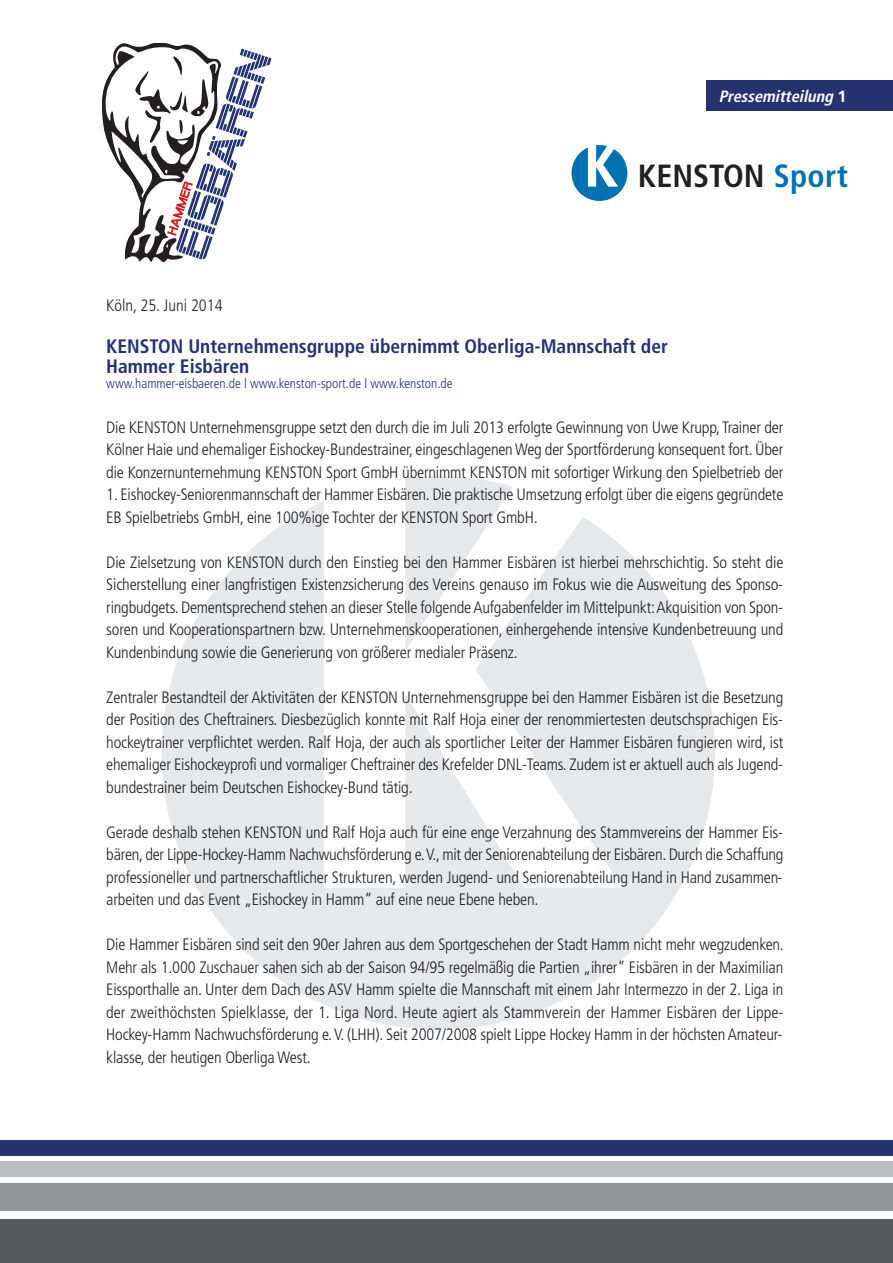
<style>
.page{position:relative;width:893px;height:1263px;background:#fff}
.page>*{position:absolute;margin:0;border:0;box-sizing:border-box;transform-origin:0 0}
.t1{font:700 condensed 32.1px "Frutiger";color:#231f20}
.t2{font:700 condensed 19.5px/19.5px "Frutiger";color:#243370}
.t3{font:300 condensed 16.5px/22.5px "Frutiger";letter-spacing:-.01em;color:#231f20;text-align:justify}
.t4{font:italic 700 condensed 16.35px "Frutiger";color:#fff}
.t5{font:300 condensed 13.5px "Frutiger";color:#243370}
.s1{font-style:normal;font-stretch:normal}
.s2{color:#0071b3}
</style>
<div class="page">
<svg style="left:405px;top:476px;width:108px;height:25px;background:#eaebec"></svg>
<svg style="left:162px;top:501px;width:553px;height:529px;fill:#e7e8e9"></svg>
<div style="left:706px;top:81px;width:187px;height:30px;background:#243370"></div>
<svg style="left:571px;top:145px;width:56px;height:56px"></svg>
<svg style="left:102px;top:43px;width:170px;height:219px"></svg>
<div style="left:0;top:1219px;width:893px;height:44px;background:#57585a"></div>
<div style="left:0;top:1184px;width:893px;height:27px;background:#939598"></div>
<div style="left:0;top:1161px;width:893px;height:16px;background:#bcbdc0"></div>
<div style="left:0;top:1140px;width:893px;height:15px;background:#243370"></div>
<p class="t4" style="left:719px;top:89px;width:129px">Pressemitteilung <span class="s1">1</span></p>
<h1 class="t1" style="left:638px;top:163px;width:212px">KENSTON <span class="s2">Sport</span></h1>
<p class="t3" style="left:106px;top:295px;width:118px">Köln, 25. Juni 2014</p>
<p class="t2" style="left:106px;top:338px;width:563px">KENSTON Unternehmensgruppe übernimmt Oberliga-Mannschaft der<br>Hammer Eisbären</p>
<p class="t5" style="left:106px;top:377px;width:348px">www.hammer-eisbaeren.de l www.kenston-sport.de l www.kenston.de</p>
<p class="t3" style="left:106px;top:417px;width:678px">Die KENSTON Unternehmensgruppe setzt den durch die im Juli 2013 erfolgte Gewinnung von Uwe Krupp, Trainer der Kölner Haie und ehemaliger Eishockey-Bundestrainer, eingeschlagenenWeg der Sportförderung konsequent fort. Über die Konzernunternehmung KENSTON Sport GmbH übernimmt KENSTON mit sofortiger Wirkung den Spielbetrieb der</p>
<p class="t3" style="left:106px;top:484px;width:678px">1. Eishockey-Seniorenmannschaft der Hammer Eisbären. Die praktische Umsetzung erfolgt über die eigens gegründete<br>EB Spielbetriebs GmbH, eine 100%ige Tochter der KENSTON Sport GmbH.</p>
<p class="t3" style="left:106px;top:552px;width:678px">Die Zielsetzung von KENSTON durch den Einstieg bei den Hammer Eisbären ist hierbei mehrschichtig. So steht die Sicherstellung einer langfristigen Existenzsicherung des Vereins genauso im Fokus wie die Ausweitung des Sponso&shy;ringbudgets. Dementsprechend stehen an dieser Stelle folgendeAufgabenfelder im Mittelpunkt:Akquisition von Spon&shy;soren und Kooperationspartnern bzw. Unternehmenskooperationen, einhergehende intensive Kundenbetreuung und Kundenbindung sowie die Generierung von größerer medialer Präsenz.</p>
<p class="t3" style="left:106px;top:687px;width:678px">Zentraler Bestandteil der Aktivitäten der KENSTON Unternehmensgruppe bei den Hammer Eisbären ist die Besetzung der Position des Cheftrainers. Diesbezüglich konnte mit Ralf Hoja einer der renommiertesten deutschsprachigen Eis&shy;hockeytrainer verpflichtet werden. Ralf Hoja, der auch als sportlicher Leiter der Hammer Eisbären fungieren wird, ist ehemaliger Eishockeyprofi und vormaliger Cheftrainer des Krefelder DNL-Teams. Zudem ist er aktuell auch als Jugend&shy;bundestrainer beim Deutschen Eishockey-Bund tätig.</p>
<p class="t3" style="left:106px;top:822px;width:678px">Gerade deshalb stehen KENSTON und Ralf Hoja auch für eine enge Verzahnung des Stammvereins der Hammer Eis&shy;bären, der Lippe-Hockey-Hamm Nachwuchsförderung e.V., mit der Seniorenabteilung der Eisbären. Durch die Schaffung professioneller und partnerschaftlicher Strukturen, werden Jugend- und Seniorenabteilung Hand in Hand zusammen&shy;arbeiten und das Event „Eishockey in Hamm“ auf eine neue Ebene heben.</p>
<p class="t3" style="left:106px;top:934px;width:679px">Die Hammer Eisbären sind seit den 90er Jahren aus dem Sportgeschehen der Stadt Hamm nicht mehr wegzudenken.<br>Mehr als 1.000 Zuschauer sahen sich ab der Saison 94/95 regelmäßig die Partien „ihrer“ Eisbären in der Maximilian Eissporthalle an. Unter dem Dach des ASV Hamm spielte die Mannschaft mit einem Jahr Intermezzo in der 2. Liga in der zweithöchsten Spielklasse, der 1. Liga Nord. Heute agiert als Stammverein der Hammer Eisbären der Lippe-Hockey-Hamm Nachwuchsförderung e.V. (LHH). Seit 2007/2008 spielt Lippe Hockey Hamm in der höchsten Amateur&shy;klasse, der heutigen Oberliga West.</p>
</div>
